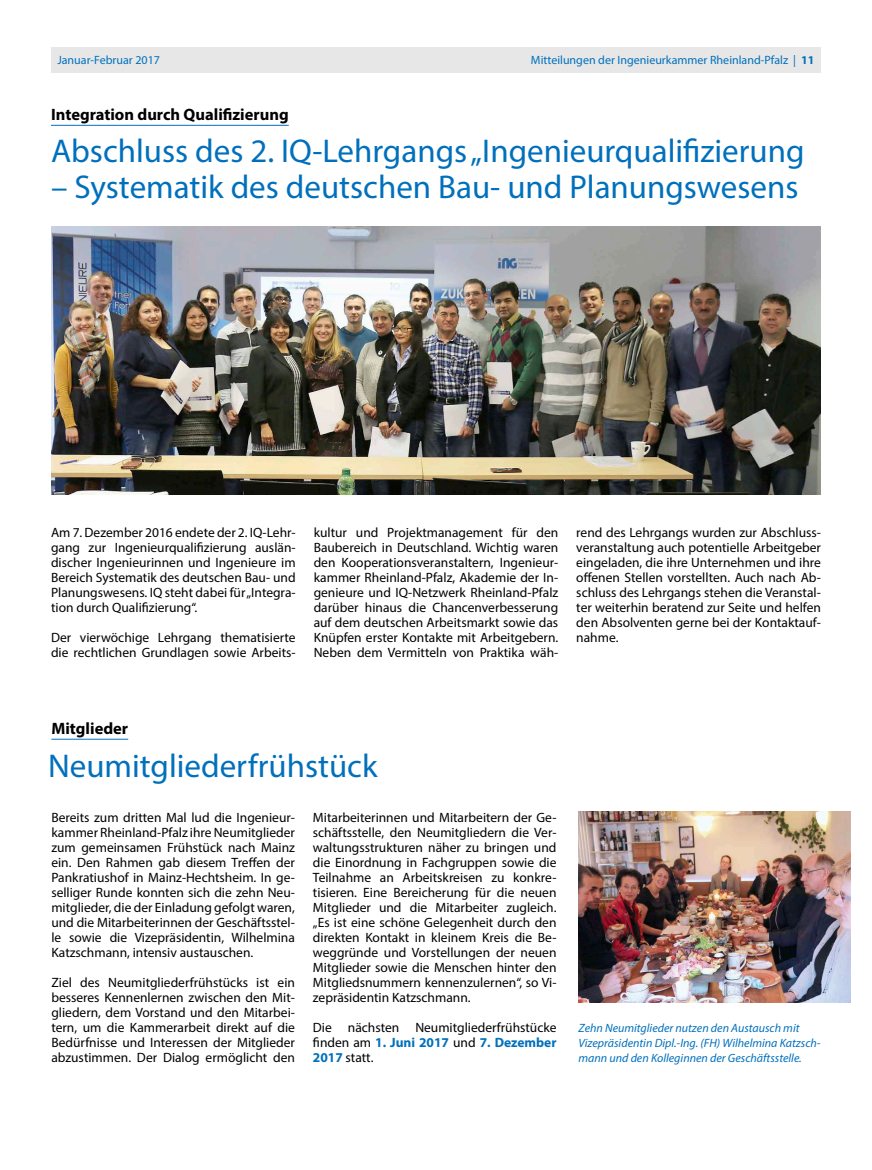
<style>
.page{position:relative;width:872px;height:1170px;background:#fff}
.page>*{position:absolute;margin:0;border:0;box-sizing:border-box;transform-origin:0 0}
.t1{font:33px "Myriad Pro";color:#0070bc}
.t2{font:700 16.5px "Myriad Pro";color:#000}
.t3{font:13.5px/15px "Myriad Pro";color:#000;text-align:justify}
.t4{font:italic 12px/15px "Myriad Pro";color:#0070bc}
.t5{font:12px "Myriad Pro";color:#0070bc}
.s1{font-weight:700}
.s2{font-weight:700;color:#0070bc}
</style>
<div class="page">
<div style="left:51px;top:47px;width:770px;height:25px;background:#e7e7e7"></div>
<img style="left:51px;top:226px;width:770px;height:268px">
<img style="left:578px;top:811px;width:272px;height:191px">
<hr style="left:51px;top:739px;width:77px;height:1px;background:#0070bc">
<hr style="left:51px;top:125px;width:238px;height:1px;background:#0070bc">
<p class="t5" style="left:57px;top:53px;width:104px">Januar-Februar 2017</p>
<p class="t5" style="left:531px;top:53px;width:285px">Mitteilungen der Ingenieurkammer Rheinland-Pfalz | <span class="s1">11</span></p>
<p class="t2" style="left:51px;top:104px;width:239px">Integration durch Qualifizierung</p>
<h1 class="t1" style="left:51px;top:130px;width:755px">Abschluss des 2. IQ-Lehrgangs „Ingenieurqualifizierung</h1>
<h1 class="t1" style="left:51px;top:166px;width:749px">– Systematik des deutschen Bau- und Planungswesens</h1>
<p class="t3" style="left:51px;top:524px;width:246px">Am 7. Dezember 2016 endete der 2. IQ-Lehr&shy;gang zur Ingenieurqualifizierung auslän&shy;discher Ingenieurinnen und Ingenieure im Bereich Systematik des deutschen Bau- und Planungswesens. IQ steht dabei für „Integra&shy;tion durch Qualifizierung“.</p>
<p class="t3" style="left:51px;top:629px;width:246px">Der vierwöchige Lehrgang thematisierte die rechtlichen Grundlagen sowie Arbeits-</p>
<p class="t3" style="left:314px;top:524px;width:246px">kultur und Projektmanagement für den Baubereich in Deutschland. Wichtig waren den Kooperationsveranstaltern, Ingenieur&shy;kammer Rheinland-Pfalz, Akademie der In&shy;genieure und IQ-Netzwerk Rheinland-Pfalz darüber hinaus die Chancenverbesserung auf dem deutschen Arbeitsmarkt sowie das Knüpfen erster Kontakte mit Arbeitgebern.<br>Neben dem Vermitteln von Praktika wäh-</p>
<p class="t3" style="left:576px;top:524px;width:246px">rend des Lehrgangs wurden zur Abschluss&shy;veranstaltung auch potentielle Arbeitgeber eingeladen, die ihre Unternehmen und ihre offenen Stellen vorstellten. Auch nach Ab&shy;schluss des Lehrgangs stehen die Veranstal&shy;ter weiterhin beratend zur Seite und helfen den Absolventen gerne bei der Kontaktauf&shy;nahme.</p>
<p class="t2" style="left:51px;top:717px;width:78px">Mitglieder</p>
<h1 class="t1" style="left:48px;top:745px;width:331px">Neumitgliederfrühstück</h1>
<p class="t3" style="left:51px;top:809px;width:245px">Bereits zum dritten Mal lud die Ingenieur&shy;kammer Rheinland-Pfalz ihre Neumitglieder zum gemeinsamen Frühstück nach Mainz ein. Den Rahmen gab diesem Treffen der Pankratiushof in Mainz-Hechtsheim. In ge&shy;selliger Runde konnten sich die zehn Neu&shy;mitglieder, die der Einladung gefolgt waren, und die Mitarbeiterinnen der Geschäftsstel&shy;le sowie die Vizepräsidentin, Wilhelmina Katzschmann, intensiv austauschen.</p>
<p class="t3" style="left:51px;top:974px;width:245px">Ziel des Neumitgliederfrühstücks ist ein besseres Kennenlernen zwischen den Mit&shy;gliedern, dem Vorstand und den Mitarbei&shy;tern, um die Kammerarbeit direkt auf die Bedürfnisse und Interessen der Mitglieder abzustimmen. Der Dialog ermöglicht den</p>
<p class="t3" style="left:313px;top:809px;width:245px">Mitarbeiterinnen und Mitarbeitern der Ge&shy;schäftsstelle, den Neumitgliedern die Ver&shy;waltungsstrukturen näher zu bringen und die Einordnung in Fachgruppen sowie die Teilnahme an Arbeitskreisen zu konkre&shy;tisieren. Eine Bereicherung für die neuen Mitglieder und die Mitarbeiter zugleich. „Es ist eine schöne Gelegenheit durch den direkten Kontakt in kleinem Kreis die Be&shy;weggründe und Vorstellungen der neuen Mitglieder sowie die Menschen hinter den Mitgliedsnummern kennenzulernen“, so Vi&shy;zepräsidentin Katzschmann.</p>
<p class="t3" style="left:313px;top:1019px;width:245px">Die nächsten Neumitgliederfrühstücke finden am <span class="s2">1. Juni 2017</span> und <span class="s2">7. Dezember 2017</span> statt.</p>
<p class="t4" style="left:578px;top:1020px;width:244px">Zehn Neumitglieder nutzen den Austausch mit<br>Vizepräsidentin Dipl.-Ing. (FH) Wilhelmina Katzsch&shy;mann und den Kolleginnen der Geschäftsstelle.</p>
</div>
